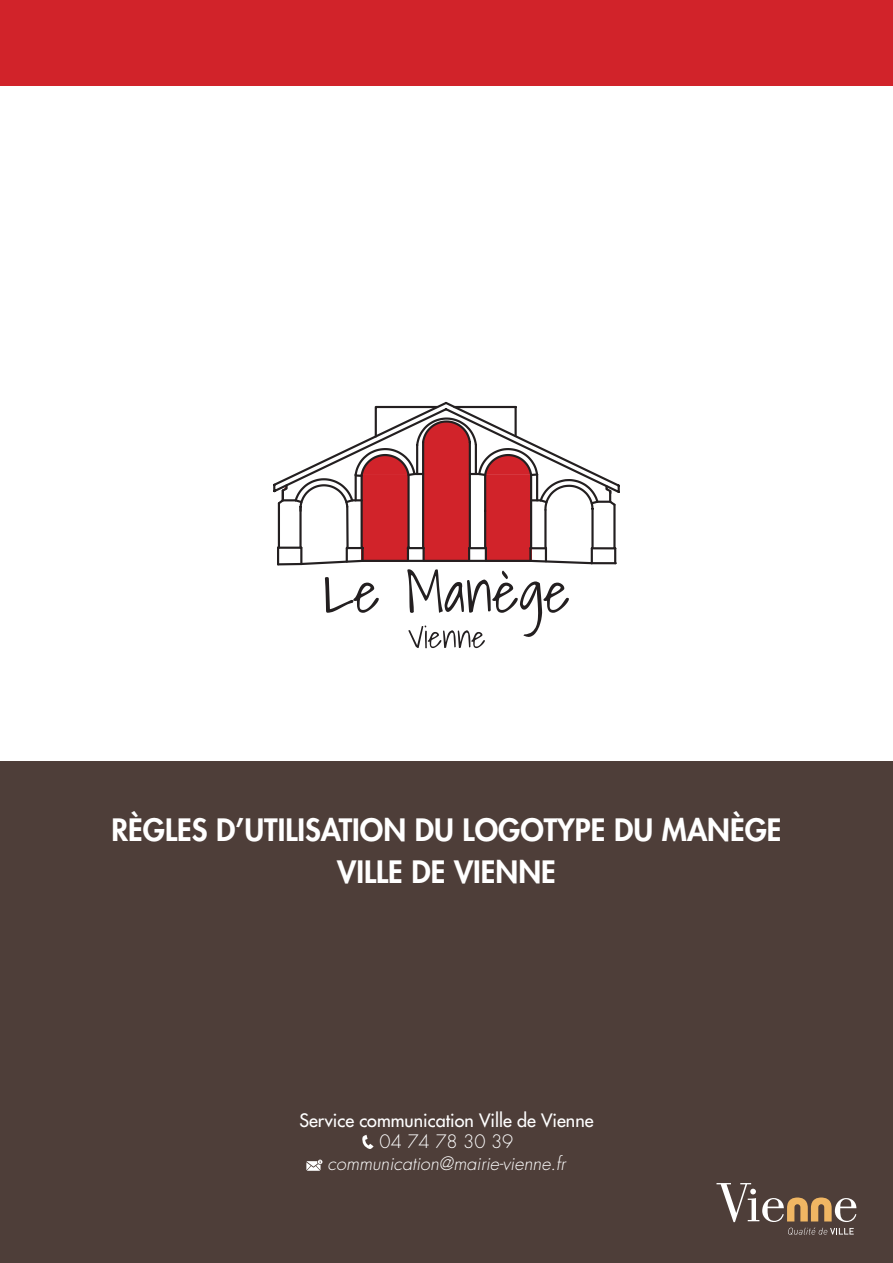
<style>
.page{position:relative;width:893px;height:1263px;background:#fff}
.page>*{position:absolute;margin:0;border:0;box-sizing:border-box;transform-origin:0 0}
.t1{font:800 30px/42px "Futura Std";color:#fff}
.t2{font:500 18px "Futura Std";color:#fff}
.t3{font:italic 300 18px "Futura Std";color:#fff}
.t4{font:300 18px "Futura Std";color:#fff}
</style>
<div class="page">
<div style="left:0;top:761px;width:893px;height:501px;background:#4e3e39"></div>
<div style="left:0;top:0;width:893px;height:85px;background:#d1232a"></div>
<svg style="left:362px;top:1135px;width:12px;height:14px"></svg>
<svg style="left:306px;top:1159px;width:16px;height:12px"></svg>
<svg style="left:276px;top:405px;width:342px;height:243px"></svg>
<svg style="left:716px;top:1183px;width:140px;height:52px"></svg>
<p class="t1" style="left:337px;top:809px;width:370px;text-indent:-226px">RÈGLES D’UTILISATION DU LOGOTYPE DU MANÈGE<br>VILLE</p>
<p class="t1" style="left:411px;top:851px;width:79px">DE VIENNE</p>
<p class="t2" style="left:299px;top:1109px;width:296px">Service communication Ville de Vienne</p>
<p class="t4" style="left:379px;top:1131px;width:135px">04 74 78 30 39</p>
<p class="t3" style="left:328px;top:1152px;width:239px">communication@mairie-vienne.fr</p>
</div>
